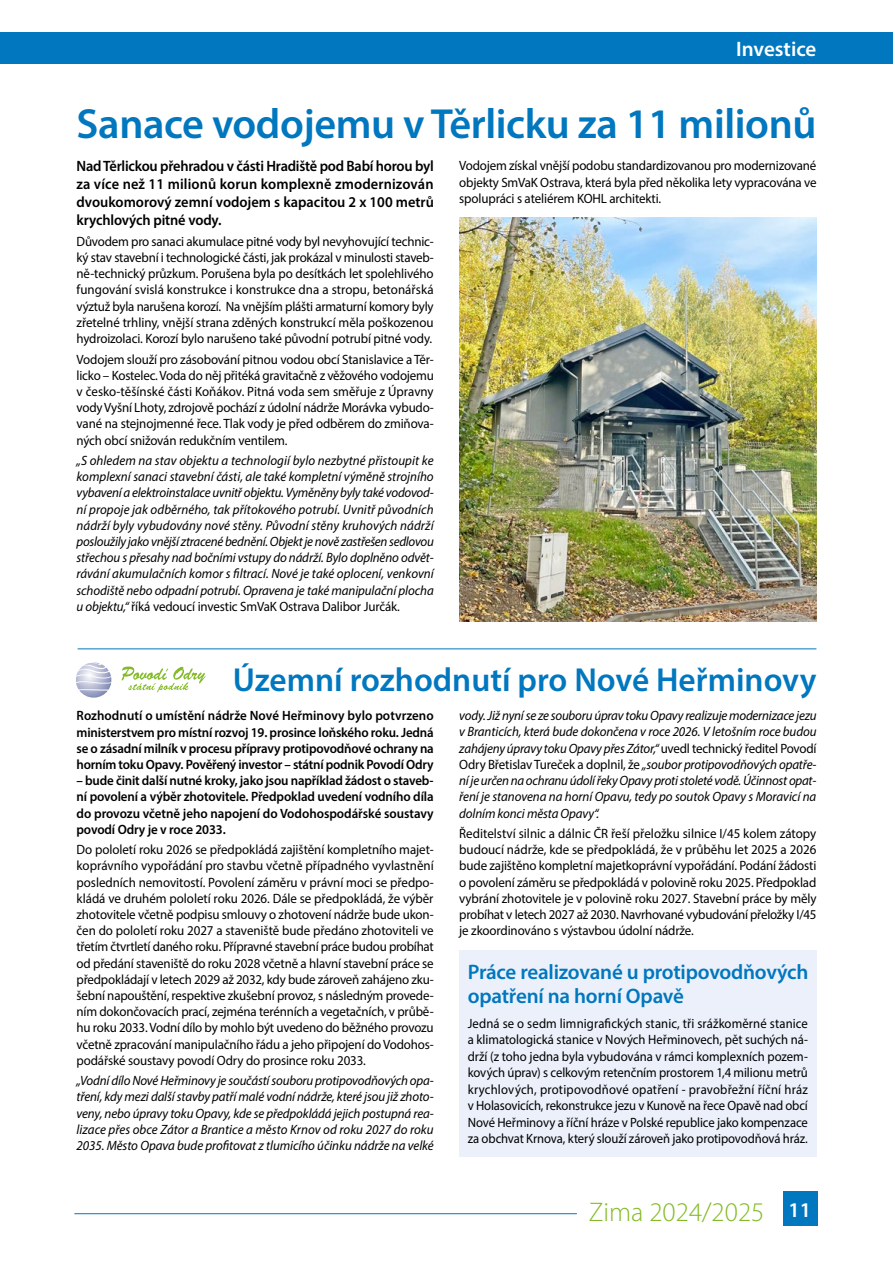
<style>
.page{position:relative;width:893px;height:1263px;background:#fff}
.page>*{position:absolute;margin:0;border:0;box-sizing:border-box;transform-origin:0 0}
.t1{font:600 42.3px "Myriad Pro";letter-spacing:-.01em;color:#0077be}
.t2{font:600 33.45px "Myriad Pro";color:#0077be}
.t3{font:300 27px "Myriad Pro";color:#83bb26}
.t4{font:600 21px/24px "Myriad Pro";letter-spacing:-.01em;color:#0077be}
.t5{font:600 21px "Myriad Pro";color:#fff}
.t6{font:600 15px/18px "Myriad Pro";color:#000;text-align:justify;scale:.96 1}
.t7{font:13.5px/16.2px "Myriad Pro";letter-spacing:-.01em;color:#000;text-align:justify;scale:.96 1}
.t8{font:italic 13.5px/16.2px "Myriad Pro";letter-spacing:-.01em;color:#000;text-align:justify;scale:.96 1}
.t9{font:13.5px/16.5px "Myriad Pro";letter-spacing:-.01em;color:#000;text-align:justify;scale:.94 1}
.t10{font:600 13.5px/16.2px "Myriad Pro";letter-spacing:-.015em;color:#000;text-align:justify;scale:.96 1}
.s1{font-style:normal}
.s2{font-weight:600;font-size:21px;color:#fff}
</style>
<div class="page">
<div style="left:783px;top:1191px;width:34px;height:35px;background:#0077be"></div>
<div style="left:0;top:32px;width:893px;height:32px;background:#0077be"></div>
<hr style="left:74px;top:1213px;width:503px;height:1px;background:#0077be">
<div style="left:459px;top:950px;width:357px;height:207px;background:#ebf0fa"></div>
<img style="left:459px;top:218px;width:357px;height:404px">
<hr style="left:78px;top:648px;width:738px;height:1px;background:#0077be">
<img style="left:76px;top:662px;width:35px;height:36px">
<svg style="left:122px;top:666px;width:84px;height:26px"></svg>
<h3 class="t5" style="left:736px;top:35px;width:82px">Investice</h3>
<h1 class="t1" style="left:77px;top:97px;width:741px">Sanace vodojemu v Těrlicku za 11 milionů</h1>
<p class="t6" style="left:77px;top:157px;width:374px">Nad Těrlickou přehradou v části Hradiště pod Babí horou byl za více než 11 milionů korun komplexně zmodernizován dvoukomorový zemní vodojem s kapacitou 2 x 100 metrů krychlových pitné vody.</p>
<p class="t7" style="left:77px;top:233px;width:374px">Důvodem pro sanaci akumulace pitné vody byl nevyhovující technic&shy;ký stav stavební i technologické části, jak prokázal v minulosti staveb&shy;ně-technický průzkum. Porušena byla po desítkách let spolehlivého fungování svislá konstrukce i konstrukce dna a stropu, betonářská výztuž byla narušena korozí. Na vnějším plášti armaturní komory byly zřetelné trhliny, vnější strana zděných konstrukcí měla poškozenou hydroizolaci. Korozí bylo narušeno také původní potrubí pitné vody.</p>
<p class="t7" style="left:77px;top:351px;width:374px">Vodojem slouží pro zásobování pitnou vodou obcí Stanislavice a Těr&shy;licko – Kostelec. Voda do něj přitéká gravitačně z věžového vodojemu v česko-těšínské části Koňákov. Pitná voda sem směřuje z Úpravny vody Vyšní Lhoty, zdrojově pochází z údolní nádrže Morávka vybudo&shy;vané na stejnojmenné řece. Tlak vody je před odběrem do zmiňova&shy;ných obcí snižován redukčním ventilem.</p>
<p class="t8" style="left:77px;top:452px;width:374px">„S ohledem na stav objektu a technologií bylo nezbytné přistoupit ke komplexní sanaci stavební části, ale také kompletní výměně strojního vybavení a elektroinstalace uvnitř objektu. Vyměněny byly také vodovod&shy;ní propoje jak odběrného, tak přítokového potrubí. Uvnitř původních nádrží byly vybudovány nové stěny. Původní stěny kruhových nádrží posloužily jako vnější ztracené bednění. Objekt je nově zastřešen sedlovou střechou s přesahy nad bočními vstupy do nádrží. Bylo doplněno odvět&shy;rávání akumulačních komor s filtrací. Nové je také oplocení, venkovní schodiště nebo odpadní potrubí. Opravena je také manipulační plocha u objektu,“ <span class="s1">říká vedoucí investic SmVaK Ostrava Dalibor Jurčák.</span></p>
<p class="t7" style="left:459px;top:157px;width:374px">Vodojem získal vnější podobu standardizovanou pro modernizované objekty SmVaK Ostrava, která byla před několika lety vypracována ve spolupráci s ateliérem KOHL architekti.</p>
<h2 class="t2" style="left:233px;top:658px;width:585px">Územní rozhodnutí pro Nové Heřminovy</h2>
<p class="t10" style="left:77px;top:707px;width:374px">Rozhodnutí o umístění nádrže Nové Heřminovy bylo potvrzeno ministerstvem pro místní rozvoj 19. prosince loňského roku. Jedná se o zásadní milník v procesu přípravy protipovodňové ochrany na horním toku Opavy. Pověřený investor – státní podnik Povodí Odry</p>
<p class="t10" style="left:77px;top:772px;width:374px">– bude činit další nutné kroky, jako jsou například žádost o staveb&shy;ní povolení a výběr zhotovitele. Předpoklad uvedení vodního díla do provozu včetně jeho napojení do Vodohospodářské soustavy povodí Odry je v roce 2033.</p>
<p class="t7" style="left:77px;top:841px;width:374px">Do pololetí roku 2026 se předpokládá zajištění kompletního majet&shy;koprávního vypořádání pro stavbu včetně případného vyvlastnění posledních nemovitostí. Povolení záměru v právní moci se předpo&shy;kládá ve druhém pololetí roku 2026. Dále se předpokládá, že výběr zhotovitele včetně podpisu smlouvy o zhotovení nádrže bude ukon&shy;čen do pololetí roku 2027 a staveniště bude předáno zhotoviteli ve třetím čtvrtletí daného roku. Přípravné stavební práce budou probíhat od předání staveniště do roku 2028 včetně a hlavní stavební práce se předpokládají v letech 2029 až 2032, kdy bude zároveň zahájeno zku&shy;šební napouštění, respektive zkušební provoz, s následným provede&shy;ním dokončovacích prací, zejména terénních a vegetačních, v průbě&shy;hu roku 2033. Vodní dílo by mohlo být uvedeno do běžného provozu včetně zpracování manipulačního řádu a jeho připojení do Vodohos&shy;podářské soustavy povodí Odry do prosince roku 2033.</p>
<p class="t8" style="left:77px;top:1072px;width:374px">„Vodní dílo Nové Heřminovy je součástí souboru protipovodňových opa&shy;tření, kdy mezi další stavby patří malé vodní nádrže, které jsou již zhoto&shy;veny, nebo úpravy toku Opavy, kde se předpokládá jejich postupná rea&shy;lizace přes obce Zátor a Brantice a město Krnov od roku 2027 do roku 2035. Město Opava bude profitovat z tlumicího účinku nádrže na velké</p>
<p class="t8" style="left:459px;top:707px;width:374px">vody. Již nyní se ze souboru úprav toku Opavy realizuje modernizace jezu v Branticích, která bude dokončena v roce 2026. V letošním roce budou zahájeny úpravy toku Opavy přes Zátor,“ <span class="s1">uvedl technický ředitel Povodí Odry Břetislav Tureček a doplnil, že</span> „soubor protipovodňových opatře&shy;ní je určen na ochranu údolí řeky Opavy proti stoleté vodě. Účinnost opat&shy;ření je stanovena na horní Opavu, tedy po soutok Opavy s Moravicí na dolním konci města Opavy“.</p>
<p class="t7" style="left:459px;top:825px;width:374px">Ředitelství silnic a dálnic ČR řeší přeložku silnice I/45 kolem zátopy budoucí nádrže, kde se předpokládá, že v průběhu let 2025 a 2026 bude zajištěno kompletní majetkoprávní vypořádání. Podání žádosti o povolení záměru se předpokládá v polovině roku 2025. Předpoklad vybrání zhotovitele je v polovině roku 2027. Stavební práce by měly probíhat v letech 2027 až 2030. Navrhované vybudování přeložky I/45 je zkoordinováno s výstavbou údolní nádrže.</p>
<h3 class="t4" style="left:468px;top:959px;width:342px">Práce realizované u protipovodňových opatření na horní Opavě</h3>
<p class="t9" style="left:468px;top:1015px;width:363px">Jedná se o sedm limnigrafických stanic, tři srážkoměrné stanice a klimatologická stanice v Nových Heřminovech, pět suchých ná&shy;drží (z toho jedna byla vybudována v rámci komplexních pozem&shy;kových úprav) s celkovým retenčním prostorem 1,4 milionu metrů krychlových, protipovodňové opatření - pravobřežní říční hráz v Holasovicích, rekonstrukce jezu v Kunově na řece Opavě nad obcí Nové Heřminovy a říční hráze v Polské republice jako kompenzace za obchvat Krnova, který slouží zároveň jako protipovodňová hráz.</p>
<h3 class="t3" style="left:589px;top:1195px;width:224px">Zima 2024/2025 <span class="s2">11</span></h3>
</div>
